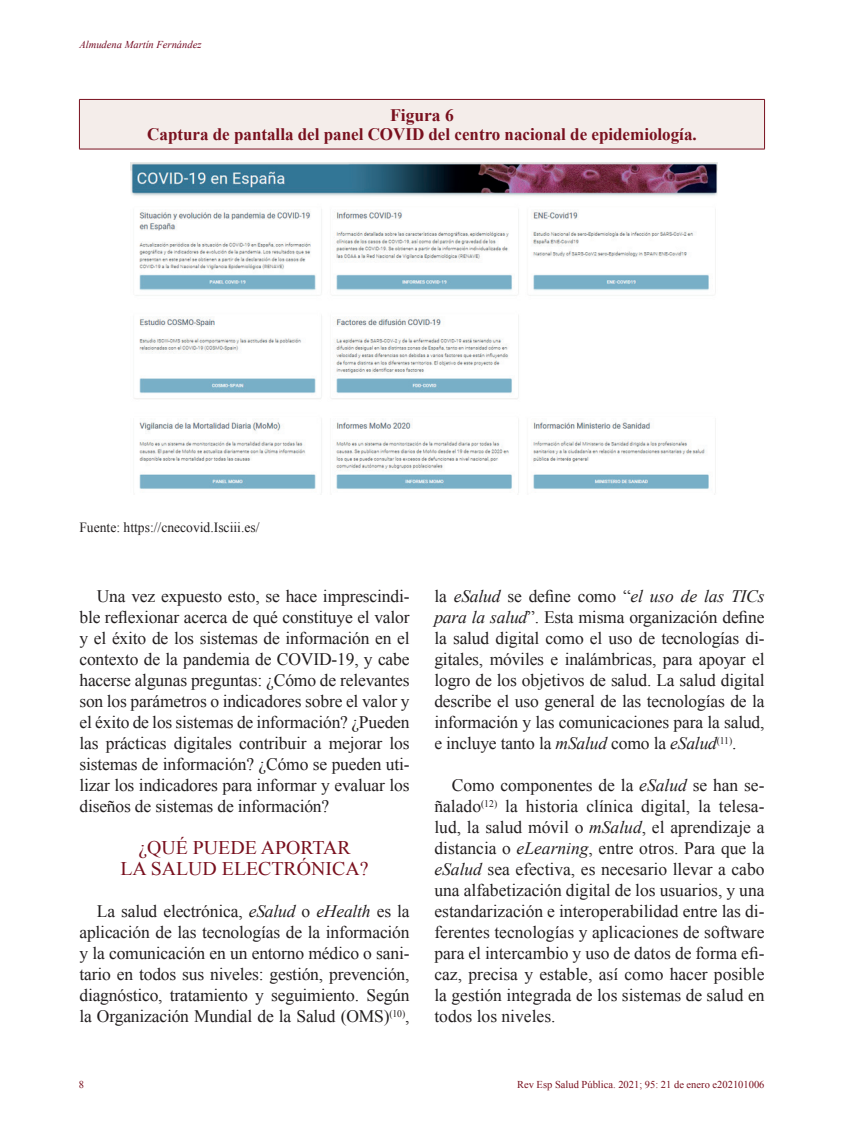
<style>
.page{position:relative;width:844px;height:1141px;background:#fff}
.page>*{position:absolute;margin:0;border:0;box-sizing:border-box;transform-origin:0 0}
.t1{font:19.25px/21px "Times New Roman";color:#79101e;text-align:center}
.t2{font:17.5px/21px "Times New Roman";letter-spacing:-.01em;color:#231f20;text-align:justify}
.t3{font:700 17.5px/19.2px "Times New Roman";color:#79101e;text-align:center}
.t4{font:14px "Times New Roman";color:#231f20}
.t5{font:10.5px "Times New Roman";color:#79101e}
.t6{font:italic 10.5px "Times New Roman";color:#730b23}
.s1{font-style:italic}
</style>
<div class="page">
<div style="left:79px;top:99px;width:685px;height:50px;background:#f4edea"></div>
<hr style="left:79px;top:100px;width:1px;height:49px;background:#79101e">
<hr style="left:764px;top:100px;width:1px;height:49px;background:#79101e">
<hr style="left:79px;top:99px;width:685px;height:1px;background:#79101e">
<hr style="left:79px;top:149px;width:685px;height:1px;background:#79101e">
<img style="left:130px;top:163px;width:587px;height:330px">
<p class="t6" style="left:79px;top:38px;width:123px">Almudena Martín Fernández</p>
<p class="t3" style="left:147px;top:105px;width:551px">Figura 6<br>Captura de pantalla del panel COVID del centro nacional de epidemiología.</p>
<p class="t4" style="left:79px;top:518px;width:181px">Fuente: https://cnecovid.Isciii.es/</p>
<p class="t2" style="left:79px;top:586px;width:331px;text-indent:17px">Una vez expuesto esto, se hace imprescindi&shy;ble reflexionar acerca de qué constituye el valor y el éxito de los sistemas de información en el contexto de la pandemia de COVID-19, y cabe hacerse algunas preguntas: ¿Cómo de relevantes son los parámetros o indicadores sobre el valor y el éxito de los sistemas de información? ¿Pueden las prácticas digitales contribuir a mejorar los sistemas de información? ¿Cómo se pueden uti&shy;lizar los indicadores para informar y evaluar los diseños de sistemas de información?</p>
<p class="t1" style="left:120px;top:837px;width:249px">¿QUÉ PUEDE APORTAR<br>LA SALUD ELECTRÓNICA?</p>
<p class="t2" style="left:79px;top:901px;width:331px;text-indent:17px">La salud electrónica, <span class="s1">eSalud</span> o <span class="s1">eHealth</span> es la aplicación de las tecnologías de la información y la comunicación en un entorno médico o sani&shy;tario en todos sus niveles: gestión, prevención, diagnóstico, tratamiento y seguimiento. Según la Organización Mundial de la Salud (OMS)<sup>(10)</sup>,</p>
<p class="t2" style="left:434px;top:586px;width:331px">la <span class="s1">eSalud</span> se define como “<span class="s1">el uso de las TICs para la salud</span>”. Esta misma organización define la salud digital como el uso de tecnologías di&shy;gitales, móviles e inalámbricas, para apoyar el logro de los objetivos de salud. La salud digital describe el uso general de las tecnologías de la información y las comunicaciones para la salud, e incluye tanto la <span class="s1">mSalud</span> como la <span class="s1">eSalud</span><sup>(11)</sup>.</p>
<p class="t2" style="left:434px;top:775px;width:331px;text-indent:17px">Como componentes de la <span class="s1">eSalud</span> se han se&shy;ñalado<sup>(12)</sup> la historia clínica digital, la telesa&shy;lud, la salud móvil o <span class="s1">mSalud</span>, el aprendizaje a distancia o <span class="s1">eLearning</span>, entre otros. Para que la <span class="s1">eSalud</span> sea efectiva, es necesario llevar a cabo una alfabetización digital de los usuarios, y una estandarización e interoperabilidad entre las di&shy;ferentes tecnologías y aplicaciones de software para el intercambio y uso de datos de forma efi&shy;caz, precisa y estable, así como hacer posible la gestión integrada de los sistemas de salud en todos los niveles.</p>
<p class="t5" style="left:79px;top:1077px;width:7px">8</p>
<p class="t5" style="left:517px;top:1077px;width:249px">Rev Esp Salud Pública. 2021; 95: 21 de enero e202101006</p>
</div>
